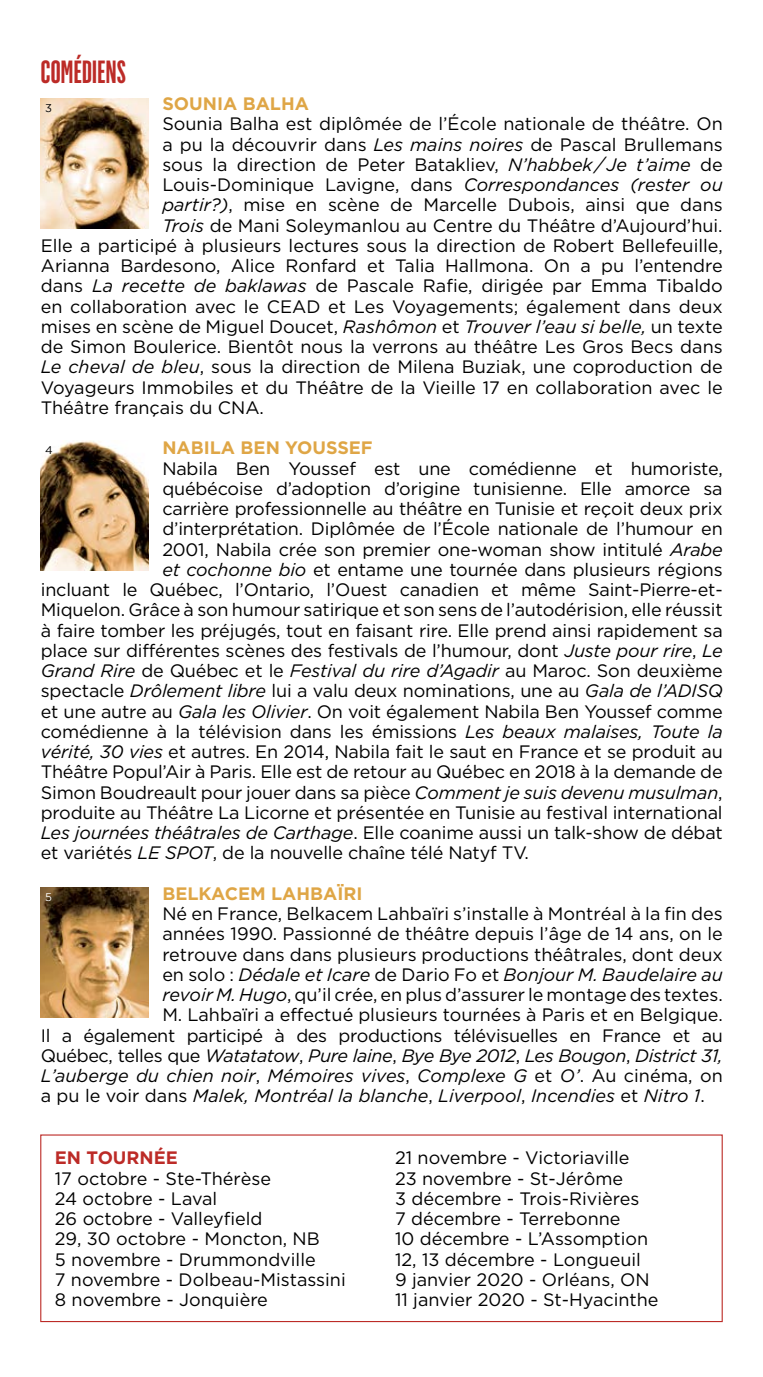
<style>
.page{position:relative;width:763px;height:1377px;background:#fff}
.page>*{position:absolute;margin:0;border:0;box-sizing:border-box;transform-origin:0 0}
.t1{font:600 31.5px "Flama Ultracondensed";letter-spacing:.01em;color:#bc2b27}
.t2{font:18px/20.2px "Gotham HTF";letter-spacing:-.01em;color:#000}
.t3{font:italic 18px "Gotham HTF";color:#000}
.t4{font:italic 18px "Gotham HTF";letter-spacing:-.02em;color:#000}
.t5{font:700 18px "Gotham HTF";color:#dfa646}
.t6{font:700 18px "Gotham HTF";color:#bc2b27}
.t7{font:11.25px "Gotham";color:#000}
.t8{font:11.25px "Gotham";color:#fff}
.s1{font-style:italic}
.s2{font-style:normal}
</style>
<div class="page">
<img style="left:41px;top:98px;width:108px;height:131px">
<img style="left:41px;top:440px;width:108px;height:131px">
<img style="left:41px;top:887px;width:108px;height:131px">
<div style="left:40px;top:1134px;width:683px;height:188px;border:1px solid #bc2b27"></div>
<h1 class="t1" style="left:41px;top:53px;width:87px">COMÉDIENS</h1>
<p class="t5" style="left:162px;top:93px;width:148px">SOUNIA BALHA</p>
<p class="t2" style="left:162px;top:114px;width:562px">Sounia Balha est diplômée de l’École nationale de théâtre. On</p>
<p class="t2" style="left:162px;top:134px;width:562px">a pu la découvrir dans <span class="s1">Les mains noires</span> de Pascal Brullemans</p>
<p class="t2" style="left:162px;top:154px;width:562px">sous la direction de Peter Batakliev, <span class="s1">N’habbek/Je t’aime</span> de</p>
<p class="t2" style="left:162px;top:174px;width:562px">Louis-Dominique Lavigne, dans <span class="s1">Correspondances (rester ou</span></p>
<p class="t2" style="left:162px;top:195px;width:562px"><span class="s1">partir?)</span>, mise en scène de Marcelle Dubois, ainsi que dans</p>
<p class="t2" style="left:162px;top:215px;width:562px"><span class="s1">Trois</span> de Mani Soleymanlou au Centre du Théâtre d’Aujourd’hui.</p>
<p class="t2" style="left:41px;top:235px;width:683px">Elle a participé à plusieurs lectures sous la direction de Robert Bellefeuille,</p>
<p class="t2" style="left:41px;top:255px;width:683px">Arianna Bardesono, Alice Ronfard et Talia Hallmona. On a pu l’entendre</p>
<p class="t2" style="left:41px;top:276px;width:683px">dans <span class="s1">La recette de baklawas</span> de Pascale Rafie, dirigée par Emma Tibaldo</p>
<p class="t2" style="left:41px;top:296px;width:683px">en collaboration avec le CEAD et Les Voyagements; également dans deux</p>
<p class="t2" style="left:41px;top:316px;width:683px">mises en scène de Miguel Doucet, <span class="s1">Rashômon</span> et <span class="s1">Trouver l’eau si belle,</span> un texte</p>
<p class="t2" style="left:41px;top:336px;width:683px">de Simon Boulerice. Bientôt nous la verrons au théâtre Les Gros Becs dans</p>
<p class="t2" style="left:41px;top:357px;width:683px"><span class="s1">Le cheval de bleu</span>, sous la direction de Milena Buziak, une coproduction de</p>
<p class="t2" style="left:41px;top:377px;width:683px">Voyageurs Immobiles et du Théâtre de la Vieille 17 en collaboration avec le</p>
<p class="t2" style="left:41px;top:397px;width:225px">Théâtre français du CNA.</p>
<p class="t5" style="left:162px;top:438px;width:212px">NABILA BEN YOUSSEF</p>
<p class="t2" style="left:162px;top:458px;width:562px">Nabila Ben Youssef est une comédienne et humoriste,</p>
<p class="t2" style="left:162px;top:478px;width:562px">québécoise d’adoption d’origine tunisienne. Elle amorce sa</p>
<p class="t2" style="left:162px;top:498px;width:562px">carrière professionnelle au théâtre en Tunisie et reçoit deux prix</p>
<p class="t2" style="left:162px;top:519px;width:562px">d’interprétation. Diplômée de l’École nationale de l’humour en</p>
<p class="t2" style="left:162px;top:539px;width:562px">2001, Nabila crée son premier one-woman show intitulé <span class="s1">Arabe</span></p>
<p class="t2" style="left:162px;top:559px;width:562px"><span class="s1">et cochonne bio</span> et entame une tournée dans plusieurs régions</p>
<p class="t2" style="left:41px;top:579px;width:683px">incluant le Québec, l’Ontario, l’Ouest canadien et même Saint-Pierre-et-</p>
<p class="t2" style="left:41px;top:600px;width:683px">Miquelon. Grâce à son humour satirique et son sens de l’autodérision, elle réussit</p>
<p class="t2" style="left:41px;top:620px;width:683px">à faire tomber les préjugés, tout en faisant rire. Elle prend ainsi rapidement sa</p>
<p class="t2" style="left:41px;top:640px;width:683px">place sur différentes scènes des festivals de l’humour, dont <span class="s1">Juste pour rire</span>, <span class="s1">Le</span></p>
<p class="t3" style="left:41px;top:661px;width:683px">Grand Rire <span class="s2">de Québec et le</span> Festival du rire d’Agadir <span class="s2">au Maroc. Son deuxième</span></p>
<p class="t2" style="left:41px;top:681px;width:683px">spectacle <span class="s1">Drôlement libre</span> lui a valu deux nominations, une au <span class="s1">Gala de l’ADISQ</span></p>
<p class="t2" style="left:41px;top:701px;width:683px">et une autre au <span class="s1">Gala les Olivier</span>. On voit également Nabila Ben Youssef comme</p>
<p class="t2" style="left:41px;top:721px;width:683px">comédienne à la télévision dans les émissions <span class="s1">Les beaux malaises, Toute la</span></p>
<p class="t2" style="left:41px;top:741px;width:683px"><span class="s1">vérité, 30 vies</span> et autres. En 2014, Nabila fait le saut en France et se produit au</p>
<p class="t2" style="left:41px;top:762px;width:683px">Théâtre Popul’Air à Paris. Elle est de retour au Québec en 2018 à la demande de</p>
<p class="t2" style="left:41px;top:782px;width:683px">Simon Boudreault pour jouer dans sa pièce <span class="s1">Comment je suis devenu musulman</span>,</p>
<p class="t2" style="left:41px;top:802px;width:683px">produite au Théâtre La Licorne et présentée en Tunisie au festival international</p>
<p class="t2" style="left:41px;top:822px;width:683px"><span class="s1">Les journées théâtrales de Carthage</span>. Elle coanime aussi un talk-show de débat</p>
<p class="t2" style="left:41px;top:843px;width:489px">et variétés <span class="s1">LE SPOT</span>, de la nouvelle chaîne télé Natyf TV.</p>
<p class="t5" style="left:162px;top:883px;width:202px">BELKACEM LAHBAÏRI</p>
<p class="t2" style="left:162px;top:903px;width:562px">Né en France, Belkacem Lahbaïri s’installe à Montréal à la fin des</p>
<p class="t2" style="left:162px;top:924px;width:562px">années 1990. Passionné de théâtre depuis l’âge de 14 ans, on le</p>
<p class="t2" style="left:162px;top:944px;width:562px">retrouve dans dans plusieurs productions théâtrales, dont deux</p>
<p class="t3" style="left:162px;top:964px;width:562px"><span class="s2">en solo :</span> Dédale et Icare <span class="s2">de Dario Fo et</span> Bonjour M. Baudelaire au</p>
<p class="t2" style="left:162px;top:984px;width:562px"><span class="s1">revoir M. Hugo</span>, qu’il crée, en plus d’assurer le montage des textes.</p>
<p class="t2" style="left:162px;top:1005px;width:562px">M. Lahbaïri a effectué plusieurs tournées à Paris et en Belgique.</p>
<p class="t2" style="left:41px;top:1025px;width:683px">Il a également participé à des productions télévisuelles en France et au</p>
<p class="t4" style="left:41px;top:1045px;width:683px"><span class="s2">Québec, telles que</span> Watatatow<span class="s2">,</span> Pure laine<span class="s2">,</span> Bye Bye 2012<span class="s2">,</span> Les Bougon<span class="s2">,</span> District 31,</p>
<p class="t3" style="left:41px;top:1066px;width:683px">L’auberge du chien noir<span class="s2">,</span> Mémoires vives<span class="s2">,</span> Complexe G <span class="s2">et</span> O’<span class="s2">. Au cinéma, on</span></p>
<p class="t3" style="left:41px;top:1086px;width:665px"><span class="s2">a pu le voir dans</span> Malek, Montréal la blanche<span class="s2">,</span> Liverpool<span class="s2">,</span> Incendies <span class="s2">et</span> Nitro 1<span class="s2">.</span></p>
<p class="t7" style="left:45px;top:102px;width:8px">3</p>
<p class="t7" style="left:45px;top:444px;width:9px">4</p>
<p class="t8" style="left:45px;top:891px;width:8px">5</p>
<p class="t6" style="left:55px;top:1147px;width:125px">EN TOURNÉE</p>
<p class="t2" style="left:55px;top:1168px;width:292px">17 octobre - Ste-Thérèse<br>24 octobre - Laval<br>26 octobre - Valleyfield<br>29, 30 octobre - Moncton, NB<br>5 novembre - Drummondville<br>7 novembre - Dolbeau-Mistassini<br>8 novembre - Jonquière</p>
<p class="t2" style="left:395px;top:1147px;width:265px">21 novembre - Victoriaville<br>23 novembre - St-Jérôme<br>3 décembre - Trois-Rivières<br>7 décembre - Terrebonne<br>10 décembre - L’Assomption<br>12, 13 décembre - Longueuil<br>9 janvier 2020 - Orléans, ON<br>11 janvier 2020 - St-Hyacinthe</p>
</div>
